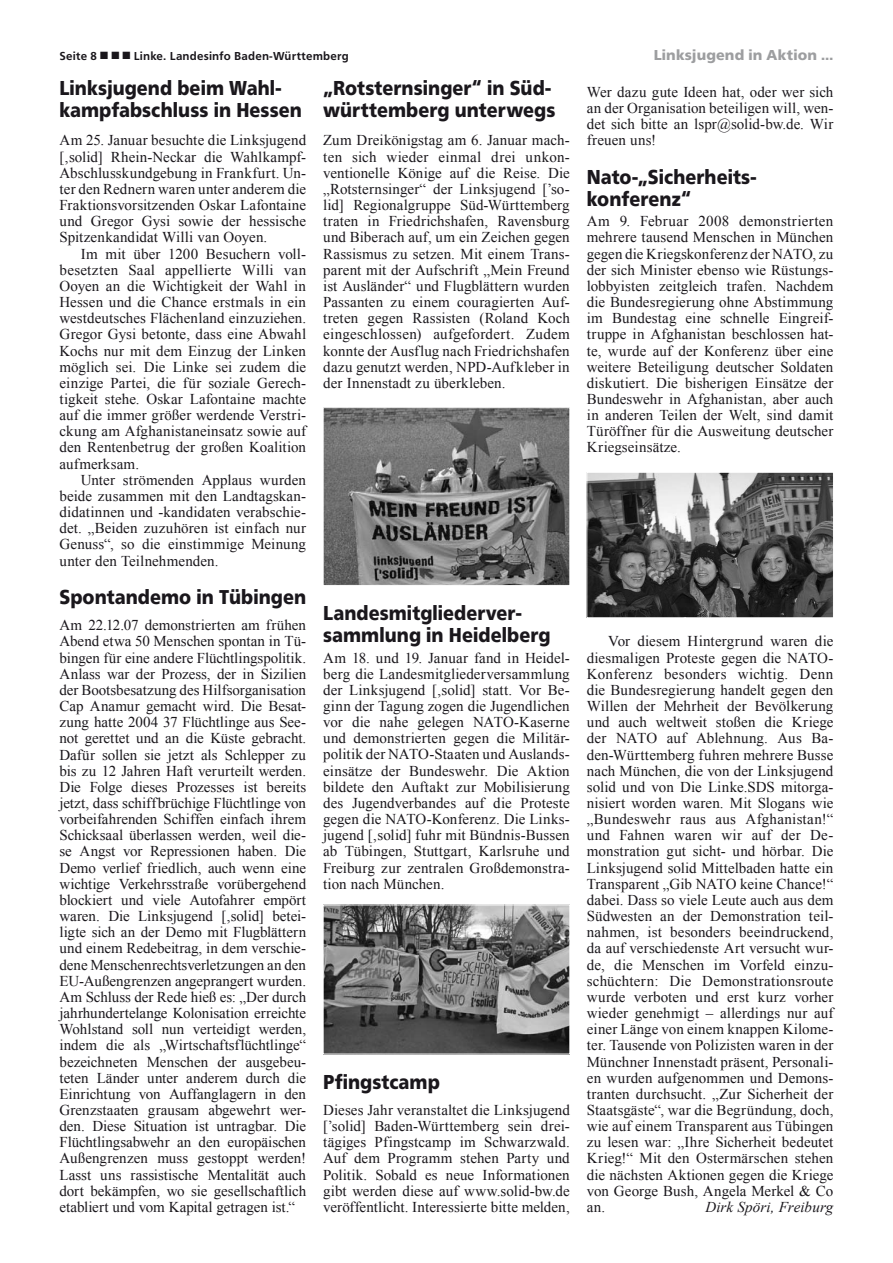
<style>
.page{position:relative;width:893px;height:1263px;background:#fff}
.page>*{position:absolute;margin:0;border:0;box-sizing:border-box;transform-origin:0 0}
.t1{font:800 21px/22px "Front Page";color:#1a171c;scale:.9 1}
.t2{font:15px/16.2px "Times New Roman";letter-spacing:.005em;color:#1a171c;text-align:justify}
.t3{font:800 15px "Front Page";letter-spacing:.01em;color:#9d9ea0}
.t4{font:italic 15px "Times New Roman";letter-spacing:.005em;color:#1a171c}
.t5{font:700 12px "Front Page";letter-spacing:.015em;color:#1a171c}
</style>
<div class="page">
<img style="left:325px;top:410px;width:243px;height:173px">
<div style="left:323px;top:408px;width:247px;height:177px;border:1px solid #fff"></div>
<img style="left:325px;top:907px;width:243px;height:145px">
<div style="left:323px;top:905px;width:247px;height:149px;border:1px solid #fff"></div>
<img style="left:589px;top:474px;width:242px;height:142px">
<div style="left:587px;top:472px;width:246px;height:146px;border:1px solid #fff"></div>
<p class="t5" style="left:60px;top:49px;width:29px">Seite</p>
<p class="t5" style="left:134px;top:49px;width:216px">Linke. Landesinfo Baden-Württemberg</p>
<h1 class="t1" style="left:60px;top:77px;width:271px">Linksjugend beim Wahl&shy;kampfabschluss in Hessen</h1>
<p class="t2" style="left:60px;top:132px;width:248px">Am 25. Januar besuchte die Linksjugend [‚solid] Rhein-Neckar die Wahlkampf-Abschlusskundgebung in Frankfurt. Un&shy;ter den Rednern waren unter anderem die Fraktionsvorsitzenden Oskar Lafontaine und Gregor Gysi sowie der hessische Spitzenkandidat Willi van Ooyen.</p>
<p class="t2" style="left:60px;top:245px;width:248px;text-indent:21px">Im mit über 1200 Besuchern voll&shy;besetzten Saal appellierte Willi van Ooyen an die Wichtigkeit der Wahl in Hessen und die Chance erstmals in ein westdeutsches Flächenland einzuziehen.<br>Gregor Gysi betonte, dass eine Abwahl Kochs nur mit dem Einzug der Linken möglich sei. Die Linke sei zudem die einzige Partei, die für soziale Gerech&shy;tigkeit stehe. Oskar Lafontaine machte auf die immer größer werdende Verstri&shy;ckung am Afghanistaneinsatz sowie auf den Rentenbetrug der großen Koalition aufmerksam.</p>
<p class="t2" style="left:60px;top:471px;width:248px;text-indent:21px">Unter strömenden Applaus wurden beide zusammen mit den Landtagskan&shy;didatinnen und -kandidaten verabschie&shy;det. „Beiden zuzuhören ist einfach nur Genuss“, so die einstimmige Meinung unter den Teilnehmenden.</p>
<h1 class="t1" style="left:60px;top:586px;width:275px">Spontandemo in Tübingen</h1>
<p class="t2" style="left:60px;top:617px;width:248px">Am 22.12.07 demonstrierten am frühen Abend etwa 50 Menschen spontan in Tü&shy;bingen für eine andere Flüchtlingspolitik.<br>Anlass war der Prozess, der in Sizilien der Bootsbesatzung des Hilfsorganisation Cap Anamur gemacht wird. Die Besat&shy;zung hatte 2004 37 Flüchtlinge aus See&shy;not gerettet und an die Küste gebracht.<br>Dafür sollen sie jetzt als Schlepper zu bis zu 12 Jahren Haft verurteilt werden.<br>Die Folge dieses Prozesses ist bereits jetzt, dass schiffbrüchige Flüchtlinge von vorbeifahrenden Schiffen einfach ihrem Schicksaal überlassen werden, weil die&shy;se Angst vor Repressionen haben. Die Demo verlief friedlich, auch wenn eine wichtige Verkehrsstraße vorübergehend blockiert und viele Autofahrer empört waren. Die Linksjugend [‚solid] betei&shy;ligte sich an der Demo mit Flugblättern und einem Redebeitrag, in dem verschie&shy;dene Menschenrechtsverletzungen an den EU-Außengrenzen angeprangert wurden.<br>Am Schluss der Rede hieß es: „Der durch jahrhundertelange Kolonisation erreichte Wohlstand soll nun verteidigt werden, indem die als „Wirtschaftsflüchtlinge“ bezeichneten Menschen der ausgebeu&shy;teten Länder unter anderem durch die Einrichtung von Auffanglagern in den Grenzstaaten grausam abgewehrt wer&shy;den. Diese Situation ist untragbar. Die Flüchtlingsabwehr an den europäischen Außengrenzen muss gestoppt werden!<br>Lasst uns rassistische Mentalität auch dort bekämpfen, wo sie gesellschaftlich etabliert und vom Kapital getragen ist.“</p>
<h1 class="t1" style="left:323px;top:77px;width:260px">„Rotsternsinger“ in Süd&shy;württemberg unterwegs</h1>
<p class="t2" style="left:323px;top:132px;width:248px">Zum Dreikönigstag am 6. Januar mach&shy;ten sich wieder einmal drei unkon&shy;ventionelle Könige auf die Reise. Die „Rotsternsinger“ der Linksjugend [’so&shy;lid] Regionalgruppe Süd-Württemberg traten in Friedrichshafen, Ravensburg und Biberach auf, um ein Zeichen gegen Rassismus zu setzen. Mit einem Trans&shy;parent mit der Aufschrift „Mein Freund ist Ausländer“ und Flugblättern wurden Passanten zu einem couragierten Auf&shy;treten gegen Rassisten (Roland Koch eingeschlossen) aufgefordert. Zudem konnte der Ausflug nach Friedrichshafen dazu genutzt werden, NPD-Aufkleber in der Innenstadt zu überkleben.</p>
<h1 class="t1" style="left:323px;top:602px;width:254px">Landesmitgliederver&shy;sammlung in Heidelberg</h1>
<p class="t2" style="left:323px;top:649px;width:248px">Am 18. und 19. Januar fand in Heidel&shy;berg die Landesmitgliederversammlung der Linksjugend [‚solid] statt. Vor Be&shy;ginn der Tagung zogen die Jugendlichen vor die nahe gelegen NATO-Kaserne und demonstrierten gegen die Militär&shy;politik der NATO-Staaten und Auslands&shy;einsätze der Bundeswehr. Die Aktion bildete den Auftakt zur Mobilisierung des Jugendverbandes auf die Proteste gegen die NATO-Konferenz. Die Links&shy;jugend [‚solid] fuhr mit Bündnis-Bussen ab Tübingen, Stuttgart, Karlsruhe und Freiburg zur zentralen Großdemonstra&shy;tion nach München.</p>
<h1 class="t1" style="left:323px;top:1070px;width:131px">Pfingstcamp</h1>
<p class="t2" style="left:323px;top:1102px;width:248px">Dieses Jahr veranstaltet die Linksjugend [’solid] Baden-Württemberg sein drei&shy;tägiges Pfingstcamp im Schwarzwald.<br>Auf dem Programm stehen Party und Politik. Sobald es neue Informationen gibt werden diese auf www.solid-bw.de veröffentlicht. Interessierte bitte melden,</p>
<p class="t3" style="left:654px;top:46px;width:181px">Linksjugend in Aktion …</p>
<p class="t2" style="left:587px;top:84px;width:248px">Wer dazu gute Ideen hat, oder wer sich an der Organisation beteiligen will, wen&shy;det sich bitte an lspr@solid-bw.de. Wir freuen uns!</p>
<h1 class="t1" style="left:587px;top:166px;width:190px">Nato-„Sicherheits&shy;konferenz“</h1>
<p class="t2" style="left:587px;top:213px;width:248px">Am 9. Februar 2008 demonstrierten mehrere tausend Menschen in München gegen die Kriegskonferenz der NATO, zu der sich Minister ebenso wie Rüstungs&shy;lobbyisten zeitgleich trafen. Nachdem die Bundesregierung ohne Abstimmung im Bundestag eine schnelle Eingreif&shy;truppe in Afghanistan beschlossen hat&shy;te, wurde auf der Konferenz über eine weitere Beteiligung deutscher Soldaten diskutiert. Die bisherigen Einsätze der Bundeswehr in Afghanistan, aber auch in anderen Teilen der Welt, sind damit Türöffner für die Ausweitung deutscher Kriegseinsätze.</p>
<p class="t2" style="left:587px;top:633px;width:248px;text-indent:21px">Vor diesem Hintergrund waren die diesmaligen Proteste gegen die NATO-Konferenz besonders wichtig. Denn die Bundesregierung handelt gegen den Willen der Mehrheit der Bevölkerung und auch weltweit stoßen die Kriege der NATO auf Ablehnung. Aus Ba&shy;den-Württemberg fuhren mehrere Busse nach München, die von der Linksjugend solid und von Die Linke.SDS mitorga&shy;nisiert worden waren. Mit Slogans wie „Bundeswehr raus aus Afghanistan!“ und Fahnen waren wir auf der De&shy;monstration gut sicht- und hörbar. Die Linksjugend solid Mittelbaden hatte ein Transparent „Gib NATO keine Chance!“ dabei. Dass so viele Leute auch aus dem Südwesten an der Demonstration teil&shy;nahmen, ist besonders beeindruckend, da auf verschiedenste Art versucht wur&shy;de, die Menschen im Vorfeld einzu&shy;schüchtern: Die Demonstrationsroute wurde verboten und erst kurz vorher wieder genehmigt – allerdings nur auf einer Länge von einem knappen Kilome&shy;ter. Tausende von Polizisten waren in der Münchner Innenstadt präsent, Personali&shy;en wurden aufgenommen und Demons&shy;tranten durchsucht. „Zur Sicherheit der Staatsgäste“, war die Begründung, doch, wie auf einem Transparent aus Tübingen zu lesen war: „Ihre Sicherheit bedeutet Krieg!“ Mit den Ostermärschen stehen die nächsten Aktionen gegen die Kriege von George Bush, Angela Merkel &amp; Co an.</p>
<p class="t4" style="left:705px;top:1196px;width:130px">Dirk Spöri, Freiburg</p>
</div>
